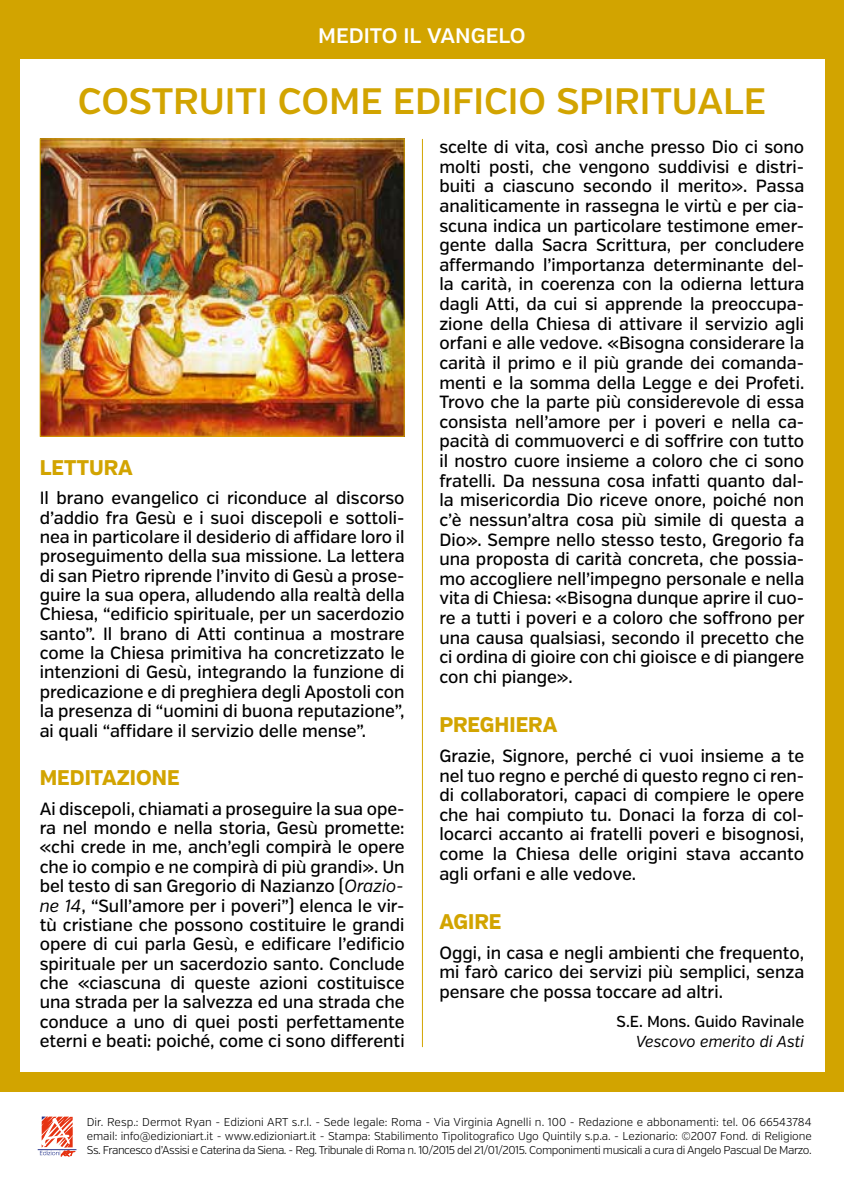
<style>
.page{position:relative;width:844px;height:1191px;background:#fff}
.page>*{position:absolute;margin:0;border:0;box-sizing:border-box;transform-origin:0 0}
.t1{font:600 36.75px "Verb";color:#d2a400}
.t2{font:800 21.18px "Verb";color:#d2a400;scale:.96 1}
.t3{font:600 21px "Verb";color:#fff}
.t4{font:500 17.68px/19.6px "Verb";color:#000;text-align:justify;scale:.96 1}
.t5{font:500 15.92px "Verb";color:#000;scale:.96 1}
.t6{font:italic 15.92px "Verb";color:#000;scale:.96 1}
.t7{font:300 11.38px/14px "Verb";letter-spacing:-.04em;color:#000;text-align:justify}
.s1{font-weight:400;font-style:italic}
</style>
<div class="page">
<div style="left:0;top:0;width:843px;height:1091px;background:#d2a400"></div>
<div style="left:20px;top:60px;width:803px;height:1011px;background:#fff"></div>
<img style="left:42px;top:140px;width:360px;height:295px">
<div style="left:40px;top:138px;width:364px;height:299px;border:1px solid #d2a400"></div>
<hr style="left:422px;top:139px;width:1px;height:908px;background:#d2a400">
<hr style="left:38px;top:1149px;width:38px;height:1px;background:#26358c">
<svg style="left:40px;top:1116px;width:36px;height:40px"></svg>
<p class="t3" style="left:318px;top:23px;width:209px">MEDITO IL VANGELO</p>
<h1 class="t1" style="left:78px;top:79px;width:689px">COSTRUITI COME EDIFICIO SPIRITUALE</h1>
<p class="t2" style="left:40px;top:454px;width:98px">LETTURA</p>
<p class="t4" style="left:40px;top:488px;width:381px">Il brano evangelico ci riconduce al discorso d’addio fra Gesù e i suoi discepoli e sottoli&shy;nea in particolare il desiderio di affidare loro il proseguimento della sua missione. La lettera di san Pietro riprende l’invito di Gesù a prose&shy;guire la sua opera, alludendo alla realtà della Chiesa, “edificio spirituale, per un sacerdozio santo”. Il brano di Atti continua a mostrare come la Chiesa primitiva ha concretizzato le intenzioni di Gesù, integrando la funzione di predicazione e di preghiera degli Apostoli con la presenza di “uomini di buona reputazione”, ai quali “affidare il servizio delle mense”.</p>
<p class="t2" style="left:40px;top:765px;width:147px">MEDITAZIONE</p>
<p class="t4" style="left:40px;top:799px;width:381px">Ai discepoli, chiamati a proseguire la sua ope&shy;ra nel mondo e nella storia, Gesù promette: «chi crede in me, anch’egli compirà le opere che io compio e ne compirà di più grandi». Un bel testo di san Gregorio di Nazianzo (<span class="s1">Orazio&shy;ne 14</span>, “Sull’amore per i poveri”) elenca le vir&shy;tù cristiane che possono costituire le grandi opere di cui parla Gesù, e edificare l’edificio spirituale per un sacerdozio santo. Conclude che «ciascuna di queste azioni costituisce una strada per la salvezza ed una strada che conduce a uno di quei posti perfettamente eterni e beati: poiché, come ci sono differenti</p>
<p class="t4" style="left:439px;top:137px;width:382px">scelte di vita, così anche presso Dio ci sono molti posti, che vengono suddivisi e distri&shy;buiti a ciascuno secondo il merito». Passa analiticamente in rassegna le virtù e per cia&shy;scuna indica un particolare testimone emer&shy;gente dalla Sacra Scrittura, per concludere affermando l’importanza determinante del&shy;la carità, in coerenza con la odierna lettura dagli Atti, da cui si apprende la preoccupa&shy;zione della Chiesa di attivare il servizio agli orfani e alle vedove. «Bisogna considerare la carità il primo e il più grande dei comanda&shy;menti e la somma della Legge e dei Profeti.<br>Trovo che la parte più considerevole di essa consista nell’amore per i poveri e nella ca&shy;pacità di commuoverci e di soffrire con tutto il nostro cuore insieme a coloro che ci sono fratelli. Da nessuna cosa infatti quanto dal&shy;la misericordia Dio riceve onore, poiché non c’è nessun’altra cosa più simile di questa a Dio». Sempre nello stesso testo, Gregorio fa una proposta di carità concreta, che possia&shy;mo accogliere nell’impegno personale e nella vita di Chiesa: «Bisogna dunque aprire il cuo&shy;re a tutti i poveri e a coloro che soffrono per una causa qualsiasi, secondo il precetto che ci ordina di gioire con chi gioisce e di piangere con chi piange».</p>
<p class="t2" style="left:439px;top:712px;width:124px">PREGHIERA</p>
<p class="t4" style="left:439px;top:746px;width:381px">Grazie, Signore, perché ci vuoi insieme a te nel tuo regno e perché di questo regno ci ren&shy;di collaboratori, capaci di compiere le opere che hai compiuto tu. Donaci la forza di col&shy;locarci accanto ai fratelli poveri e bisognosi, come la Chiesa delle origini stava accanto agli orfani e alle vedove.</p>
<p class="t2" style="left:439px;top:908px;width:66px">AGIRE</p>
<p class="t4" style="left:439px;top:942px;width:381px">Oggi, in casa e negli ambienti che frequento, mi farò carico dei servizi più semplici, senza pensare che possa toccare ad altri.</p>
<p class="t5" style="left:616px;top:1012px;width:197px">S.E. Mons. Guido Ravinale</p>
<p class="t6" style="left:635px;top:1032px;width:177px">Vescovo emerito di Asti</p>
<p class="t7" style="left:87px;top:1114px;width:726px">Dir. Resp.: Dermot Ryan - Edizioni ART s.r.l. - Sede legale: Roma - Via Virginia Agnelli n. 100 - Redazione e abbonamenti: tel. 06 66543784 email: info@edizioniart.it - www.edizioniart.it - Stampa: Stabilimento Tipolitografico Ugo Quintily s.p.a. - Lezionario: ©2007 Fond. di Religione Ss. Francesco d’Assisi e Caterina da Siena. - Reg. Tribunale di Roma n. 10/2015 del 21/01/2015. Componimenti musicali a cura di Angelo Pascual De Marzo.</p>
</div>
